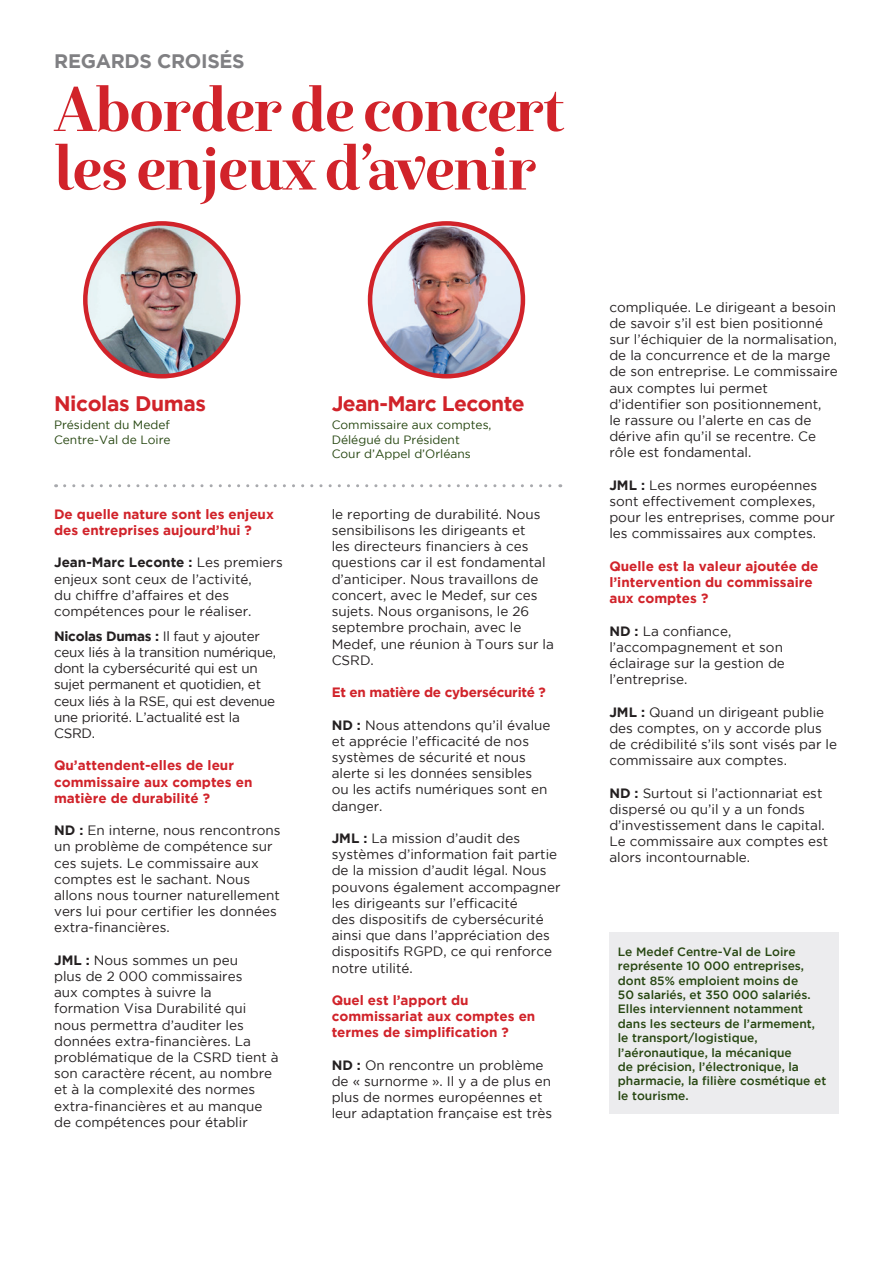
<style>
.page{position:relative;width:893px;height:1263px;background:#fff}
.page>*{position:absolute;margin:0;border:0;box-sizing:border-box;transform-origin:0 0}
.t1{font:700 63px/58.5px "Exquise FYW01";letter-spacing:-.03em;color:#d1232a}
.t2{font:700 21px "Gotham";letter-spacing:-.03em;color:#d1232a}
.t3{font:700 19.5px "Gotham";letter-spacing:-.015em;color:#808083}
.t4{font:13.5px/16.2px "Gotham";color:#231f20}
.t5{font:700 13.5px/16.2px "Gotham";color:#d1232a}
.t6{font:13.5px/16.2px "Gotham";letter-spacing:-.02em;color:#231f20}
.t7{font:700 13.5px "Gotham";letter-spacing:-.02em;color:#d1232a}
.t8{font:500 12px/14.4px "Gotham";color:#264610}
.t9{font:12px/14.4px "Gotham";color:#264610}
.s1{font-weight:700}
</style>
<div class="page">
<div style="left:609px;top:933px;width:230px;height:181px;background:#ececee"></div>
<img style="left:370px;top:225px;width:153px;height:151px">
<div style="left:368px;top:221px;width:157px;height:157px;border:4px solid #d1232a;border-radius:50%"></div>
<img style="left:85px;top:223px;width:153px;height:153px;border-radius:76px">
<div style="left:83px;top:221px;width:157px;height:157px;border:4px solid #d1232a;border-radius:50%"></div>
<svg style="left:65px;top:484px;width:496px;height:3px"></svg>
<h3 class="t3" style="left:54px;top:50px;width:192px">REGARDS CROISÉS</h3>
<h1 class="t1" style="left:54px;top:79px;width:512px">Aborder de concert les enjeux d’avenir</h1>
<h2 class="t2" style="left:54px;top:391px;width:153px">Nicolas Dumas</h2>
<p class="t9" style="left:54px;top:418px;width:118px">Président du Medef<br>Centre-Val de Loire</p>
<p class="t5" style="left:54px;top:506px;width:221px">De quelle nature sont les enjeux des entreprises aujourd’hui ?</p>
<p class="t4" style="left:54px;top:554px;width:230px"><span class="s1">Jean-Marc Leconte :</span> Les premiers enjeux sont ceux de l’activité,<br>du chiffre d’affaires et des compétences pour le réaliser.</p>
<p class="t6" style="left:54px;top:628px;width:223px"><span class="s1">Nicolas Dumas :</span> Il faut y ajouter ceux liés à la transition numérique, dont la cybersécurité qui est un sujet permanent et quotidien, et ceux liés à la RSE, qui est devenue une priorité. L’actualité est la<br>CSRD.</p>
<p class="t5" style="left:54px;top:757px;width:200px">Qu’attendent-elles de leur commissaire aux comptes en matière de durabilité ?</p>
<p class="t4" style="left:54px;top:822px;width:228px"><span class="s1">ND :</span> En interne, nous rencontrons un problème de compétence sur ces sujets. Le commissaire aux comptes est le sachant. Nous allons nous tourner naturellement vers lui pour certifier les données extra-financières.</p>
<p class="t4" style="left:54px;top:952px;width:226px"><span class="s1">JML :</span> Nous sommes un peu<br>plus de 2 000 commissaires<br>aux comptes à suivre la formation Visa Durabilité qui nous permettra d’auditer les données extra-financières. La problématique de la CSRD tient à son caractère récent, au nombre et à la complexité des normes extra-financières et au manque de compétences pour établir</p>
<h2 class="t2" style="left:332px;top:391px;width:194px">Jean-Marc Leconte</h2>
<p class="t9" style="left:332px;top:418px;width:161px">Commissaire aux comptes,<br>Délégué du Président<br>Cour d’Appel d’Orléans</p>
<p class="t4" style="left:332px;top:506px;width:224px">le reporting de durabilité. Nous sensibilisons les dirigeants et<br>les directeurs financiers à ces questions car il est fondamental d’anticiper. Nous travaillons de concert, avec le Medef, sur ces sujets. Nous organisons, le 26 septembre prochain, avec le<br>Medef, une réunion à Tours sur la<br>CSRD.</p>
<p class="t7" style="left:332px;top:684px;width:216px">Et en matière de cybersécurité ?</p>
<p class="t4" style="left:332px;top:716px;width:220px"><span class="s1">ND :</span> Nous attendons qu’il évalue et apprécie l’efficacité de nos systèmes de sécurité et nous alerte si les données sensibles ou les actifs numériques sont en danger.</p>
<p class="t4" style="left:332px;top:830px;width:231px"><span class="s1">JML :</span> La mission d’audit des systèmes d’information fait partie de la mission d’audit légal. Nous pouvons également accompagner les dirigeants sur l’efficacité<br>des dispositifs de cybersécurité ainsi que dans l’appréciation des dispositifs RGPD, ce qui renforce notre utilité.</p>
<p class="t5" style="left:332px;top:992px;width:205px">Quel est l’apport du commissariat aux comptes en termes de simplification ?</p>
<p class="t4" style="left:332px;top:1057px;width:222px"><span class="s1">ND :</span> On rencontre un problème de « surnorme ». Il y a de plus en plus de normes européennes et leur adaptation française est très</p>
<p class="t4" style="left:609px;top:298px;width:230px">compliquée. Le dirigeant a besoin de savoir s’il est bien positionné sur l’échiquier de la normalisation, de la concurrence et de la marge de son entreprise. Le commissaire aux comptes lui permet d’identifier son positionnement,<br>le rassure ou l’alerte en cas de dérive afin qu’il se recentre. Ce rôle est fondamental.</p>
<p class="t4" style="left:609px;top:477px;width:227px"><span class="s1">JML :</span> Les normes européennes sont effectivement complexes, pour les entreprises, comme pour les commissaires aux comptes.</p>
<p class="t5" style="left:609px;top:557px;width:211px">Quelle est la valeur ajoutée de l’intervention du commissaire aux comptes ?</p>
<p class="t4" style="left:609px;top:622px;width:177px"><span class="s1">ND :</span> La confiance, l’accompagnement et son éclairage sur la gestion de l’entreprise.</p>
<p class="t4" style="left:609px;top:703px;width:229px"><span class="s1">JML :</span> Quand un dirigeant publie des comptes, on y accorde plus de crédibilité s’ils sont visés par le commissaire aux comptes.</p>
<p class="t4" style="left:609px;top:784px;width:220px"><span class="s1">ND :</span> Surtout si l’actionnariat est dispersé ou qu’il y a un fonds d’investissement dans le capital.<br>Le commissaire aux comptes est alors incontournable.</p>
<p class="t8" style="left:618px;top:944px;width:210px">Le Medef Centre-Val de Loire représente 10 000 entreprises, dont 85% emploient moins de<br>50 salariés, et 350 000 salariés.<br>Elles interviennent notamment dans les secteurs de l’armement, le transport/logistique, l’aéronautique, la mécanique<br>de précision, l’électronique, la pharmacie, la filière cosmétique et le tourisme.</p>
</div>
